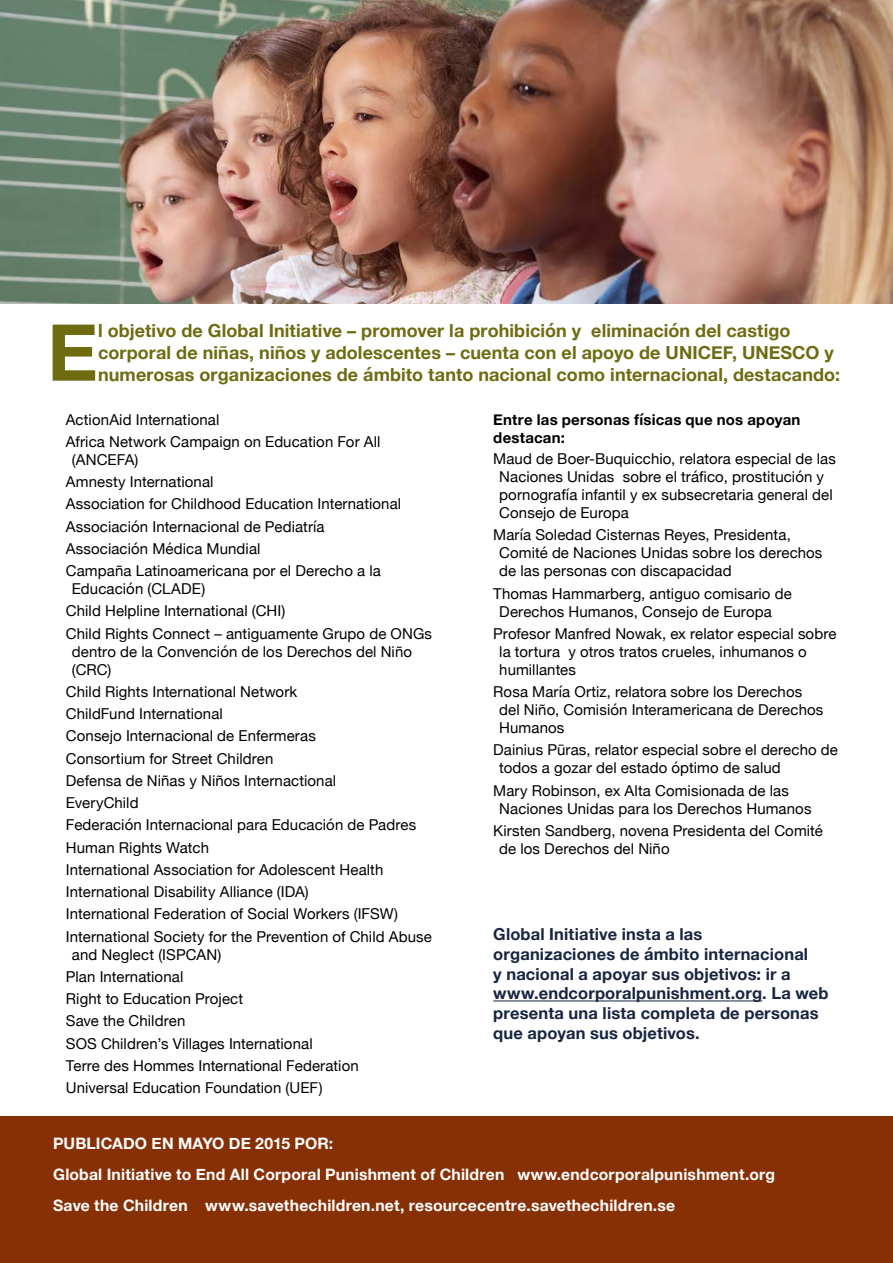
<style>
.page{position:relative;width:893px;height:1263px;background:#fff}
.page>*{position:absolute;margin:0;border:0;box-sizing:border-box;transform-origin:0 0}
.t1{font:700 78.45px "Helvetica Neue";color:#6e6b11}
.t2{font:700 18px/21.6px "Helvetica Neue";letter-spacing:.005em;color:#6e6b11}
.t3{font:700 16.5px/19.8px "Helvetica Neue";letter-spacing:.01em;color:#172540}
.t4{font:700 15.75px/31px "Helvetica Neue";letter-spacing:.01em;color:#fff}
.t5{font:15px/22.2px "Helvetica Neue";letter-spacing:.005em;color:#000}
.t6{font:700 15px/18px "Helvetica Neue";letter-spacing:.015em;color:#000}
</style>
<div class="page">
<div style="left:0;top:1117px;width:893px;height:146px;background:#873006"></div>
<hr style="left:493px;top:1000px;width:269px;height:1px;background:#172540">
<img style="left:0;top:0;width:893px;height:303px">
<h1 class="t1" style="left:47px;top:291px;width:52px">E</h1>
<p class="t2" style="left:98px;top:321px;width:743px">l objetivo de Global Initiative – promover la prohibición y eliminación del castigo corporal de niñas, niños y adolescentes – cuenta con el apoyo de UNICEF, UNESCO y numerosas organizaciones de ámbito tanto nacional como internacional, destacando:</p>
<p class="t5" style="left:66px;top:409px;width:316px">ActionAid International<br>Africa Network Campaign on Education For All</p>
<p class="t5" style="left:66px;top:449px;width:337px;text-indent:6px">(ANCEFA)<br>Amnesty International<br>Association for Childhood Education International Associación Internacional de Pediatría Associación Médica Mundial<br>Campaña Latinoamericana por el Derecho a la</p>
<p class="t5" style="left:66px;top:578px;width:368px;text-indent:6px">Educación (CLADE)<br>Child Helpline International (CHI)<br>Child Rights Connect – antiguamente Grupo de ONGs</p>
<p class="t5" style="left:72px;top:643px;width:342px;line-height:18px">dentro de la Convención de los Derechos del Niño (CRC)</p>
<p class="t5" style="left:66px;top:681px;width:368px">Child Rights International Network<br>ChildFund International<br>Consejo Internacional de Enfermeras<br>Consortium for Street Children<br>Defensa de Niñas y Niños Internactional<br>EveryChild<br>Federación Internacional para Educación de Padres Human Rights Watch<br>International Association for Adolescent Health International Disability Alliance (IDA)<br>International Federation of Social Workers (IFSW)<br>International Society for the Prevention of Child Abuse</p>
<p class="t5" style="left:66px;top:944px;width:294px;text-indent:6px">and Neglect (ISPCAN)<br>Plan International<br>Right to Education Project<br>Save the Children<br>SOS Children’s Villages International<br>Terre des Hommes International Federation<br>Universal Education Foundation (UEF)</p>
<p class="t6" style="left:493px;top:411px;width:309px">Entre las personas físicas que nos apoyan destacan:</p>
<p class="t5" style="left:499px;top:451px;width:338px;line-height:18px;text-indent:-6px">Maud de Boer-Buquicchio, relatora especial de las Naciones Unidas sobre el tráfico, prostitución y pornografía infantil y ex subsecretaria general del Consejo de Europa</p>
<p class="t5" style="left:499px;top:527px;width:325px;line-height:18px;text-indent:-6px">María Soledad Cisternas Reyes, Presidenta,<br>Comité de Naciones Unidas sobre los derechos de las personas con discapacidad</p>
<p class="t5" style="left:499px;top:585px;width:294px;line-height:18px;text-indent:-6px">Thomas Hammarberg, antiguo comisario de<br>Derechos Humanos, Consejo de Europa</p>
<p class="t5" style="left:499px;top:625px;width:339px;line-height:18px;text-indent:-6px">Profesor Manfred Nowak, ex relator especial sobre la tortura y otros tratos crueles, inhumanos o humillantes</p>
<p class="t5" style="left:499px;top:684px;width:326px;line-height:18px;text-indent:-6px">Rosa María Ortiz, relatora sobre los Derechos del Niño, Comisión Interamericana de Derechos<br>Humanos</p>
<p class="t5" style="left:499px;top:742px;width:340px;line-height:18px;text-indent:-6px">Dainius Pūras, relator especial sobre el derecho de todos a gozar del estado óptimo de salud</p>
<p class="t5" style="left:499px;top:782px;width:314px;line-height:18px;text-indent:-6px">Mary Robinson, ex Alta Comisionada de las<br>Naciones Unidas para los Derechos Humanos</p>
<p class="t5" style="left:499px;top:822px;width:325px;line-height:18px;text-indent:-6px">Kirsten Sandberg, novena Presidenta del Comité de los Derechos del Niño</p>
<p class="t3" style="left:493px;top:924px;width:337px">Global Initiative insta a las<br>organizaciones de ámbito internacional<br>y nacional a apoyar sus objetivos: ir a www.endcorporalpunishment.org. La web presenta una lista completa de personas que apoyan sus objetivos.</p>
<p class="t4" style="left:53px;top:1128px;width:723px">PUBLICADO EN MAYO DE 2015 POR:<br>Global Initiative to End All Corporal Punishment of Children www.endcorporalpunishment.org<br>Save the Children www.savethechildren.net, resourcecentre.savethechildren.se</p>
</div>
